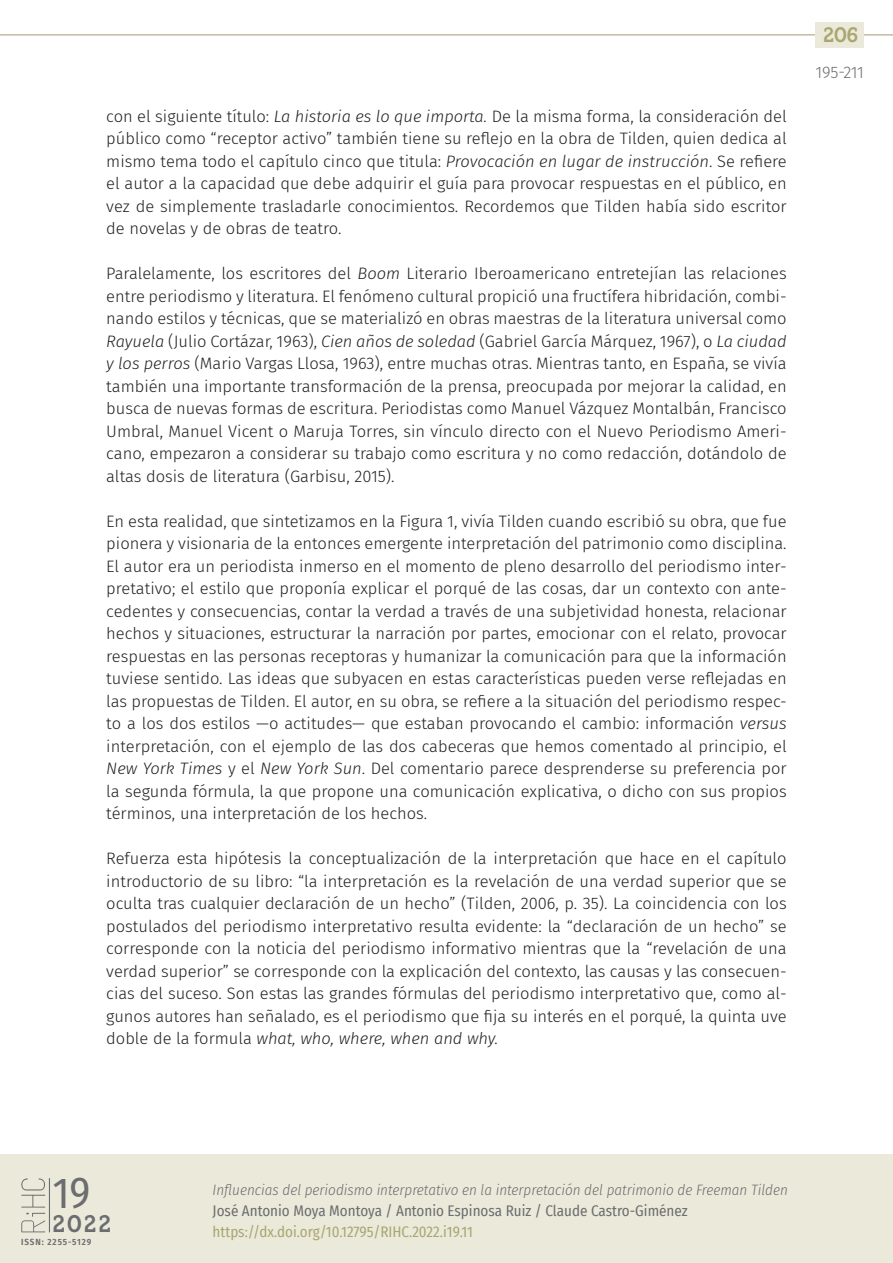
<style>
.page{position:relative;width:893px;height:1263px;background:#fff}
.page>*{position:absolute;margin:0;border:0;box-sizing:border-box;transform-origin:0 0}
.t1{font:43.2px "Fira Sans Condensed";color:#6c6d70}
.t2{font:600 24px "Gambero";color:#6c6d70}
.t3{font:600 21px "Gambero";color:#aaa671}
._00_bsc{font:300 16.5px/22.5px "Fira Sans";color:#231f20;text-align:justify}
.t4{font:300 16.5px "Fira Sans";letter-spacing:-.02em;color:#6c6d70}
.t5{font:italic 300 15px "Fira Sans Condensed";color:#6c6d70}
.t6{font:15px "Fira Sans Condensed";color:#6c6d70}
.t7{font:15px "Fira Sans Condensed";color:#aaa671}
.t8{font:600 9px "Fira Sans Condensed";letter-spacing:.1em;color:#6c6d70}
.s1{font-style:italic}
</style>
<div class="page">
<hr style="left:0;top:34px;width:893px;height:1px;background:#aea385">
<div style="left:816px;top:22px;width:48px;height:26px;background:#ebeada"></div>
<div style="left:0;top:1154px;width:893px;height:109px;background:#ebeada"></div>
<hr style="left:49px;top:1178px;width:1px;height:54px;background:#6c6d70">
<svg style="left:21px;top:1178px;width:24px;height:29px"></svg>
<svg style="left:21px;top:1213px;width:24px;height:19px"></svg>
<p class="_00_bsc" style="left:106px;top:105px;width:682px">con el siguiente título: <span class="s1">La historia es lo que importa.</span> De la misma forma, la consideración del público como “receptor activo” también tiene su reflejo en la obra de Tilden, quien dedica al mismo tema todo el capítulo cinco que titula: <span class="s1">Provocación en lugar de instrucción</span>. Se refiere el autor a la capacidad que debe adquirir el guía para provocar respuestas en el público, en vez de simplemente trasladarle conocimientos. Recordemos que Tilden había sido escritor de novelas y de obras de teatro.</p>
<p class="_00_bsc" style="left:106px;top:262px;width:682px">Paralelamente, los escritores del <span class="s1">Boom</span> Literario Iberoamericano entretejían las relaciones entre periodismo y literatura. El fenómeno cultural propició una fructífera hibridación, combi&shy;nando estilos y técnicas, que se materializó en obras maestras de la literatura universal como <span class="s1">Rayuela</span> (Julio Cortázar, 1963), <span class="s1">Cien años de soledad</span> (Gabriel García Márquez, 1967), o <span class="s1">La ciudad y los perros</span> (Mario Vargas Llosa, 1963), entre muchas otras. Mientras tanto, en España, se vivía también una importante transformación de la prensa, preocupada por mejorar la calidad, en busca de nuevas formas de escritura. Periodistas como Manuel Vázquez Montalbán, Francisco Umbral, Manuel Vicent o Maruja Torres, sin vínculo directo con el Nuevo Periodismo Ameri&shy;cano, empezaron a considerar su trabajo como escritura y no como redacción, dotándolo de altas dosis de literatura (Garbisu, 2015).</p>
<p class="_00_bsc" style="left:106px;top:510px;width:682px">En esta realidad, que sintetizamos en la Figura 1, vivía Tilden cuando escribió su obra, que fue pionera y visionaria de la entonces emergente interpretación del patrimonio como disciplina.<br>El autor era un periodista inmerso en el momento de pleno desarrollo del periodismo inter&shy;pretativo; el estilo que proponía explicar el porqué de las cosas, dar un contexto con ante&shy;cedentes y consecuencias, contar la verdad a través de una subjetividad honesta, relacionar hechos y situaciones, estructurar la narración por partes, emocionar con el relato, provocar respuestas en las personas receptoras y humanizar la comunicación para que la información tuviese sentido. Las ideas que subyacen en estas características pueden verse reflejadas en las propuestas de Tilden. El autor, en su obra, se refiere a la situación del periodismo respec&shy;to a los dos estilos —o actitudes— que estaban provocando el cambio: información <span class="s1">versus </span>interpretación, con el ejemplo de las dos cabeceras que hemos comentado al principio, el <span class="s1">New York Times</span> y el <span class="s1">New York Sun</span>. Del comentario parece desprenderse su preferencia por la segunda fórmula, la que propone una comunicación explicativa, o dicho con sus propios términos, una interpretación de los hechos.</p>
<p class="_00_bsc" style="left:106px;top:847px;width:682px">Refuerza esta hipótesis la conceptualización de la interpretación que hace en el capítulo introductorio de su libro: “la interpretación es la revelación de una verdad superior que se oculta tras cualquier declaración de un hecho” (Tilden, 2006, p. 35). La coincidencia con los postulados del periodismo interpretativo resulta evidente: la “declaración de un hecho” se corresponde con la noticia del periodismo informativo mientras que la “revelación de una verdad superior” se corresponde con la explicación del contexto, las causas y las consecuen&shy;cias del suceso. Son estas las grandes fórmulas del periodismo interpretativo que, como al&shy;gunos autores han señalado, es el periodismo que fija su interés en el porqué, la quinta uve doble de la formula <span class="s1">what, who, where, when and why.</span></p>
<p class="t3" style="left:823px;top:22px;width:36px">206</p>
<p class="t4" style="left:816px;top:60px;width:50px">195-211</p>
<h1 class="t1" style="left:53px;top:1160px;width:39px">19</h1>
<h2 class="t2" style="left:53px;top:1209px;width:60px">2022</h2>
<p class="t8" style="left:21px;top:1234px;width:71px">ISSN: 2255-5129</p>
<p class="t5" style="left:213px;top:1179px;width:577px">Influencias del periodismo interpretativo en la interpretación del patrimonio de Freeman Tilden</p>
<p class="t6" style="left:213px;top:1199px;width:477px">José Antonio Moya Montoya / Antonio Espinosa Ruiz / Claude Castro-Giménez</p>
<p class="t7" style="left:213px;top:1220px;width:262px">https://dx.doi.org/10.12795/RIHC.2022.i19.11</p>
</div>
